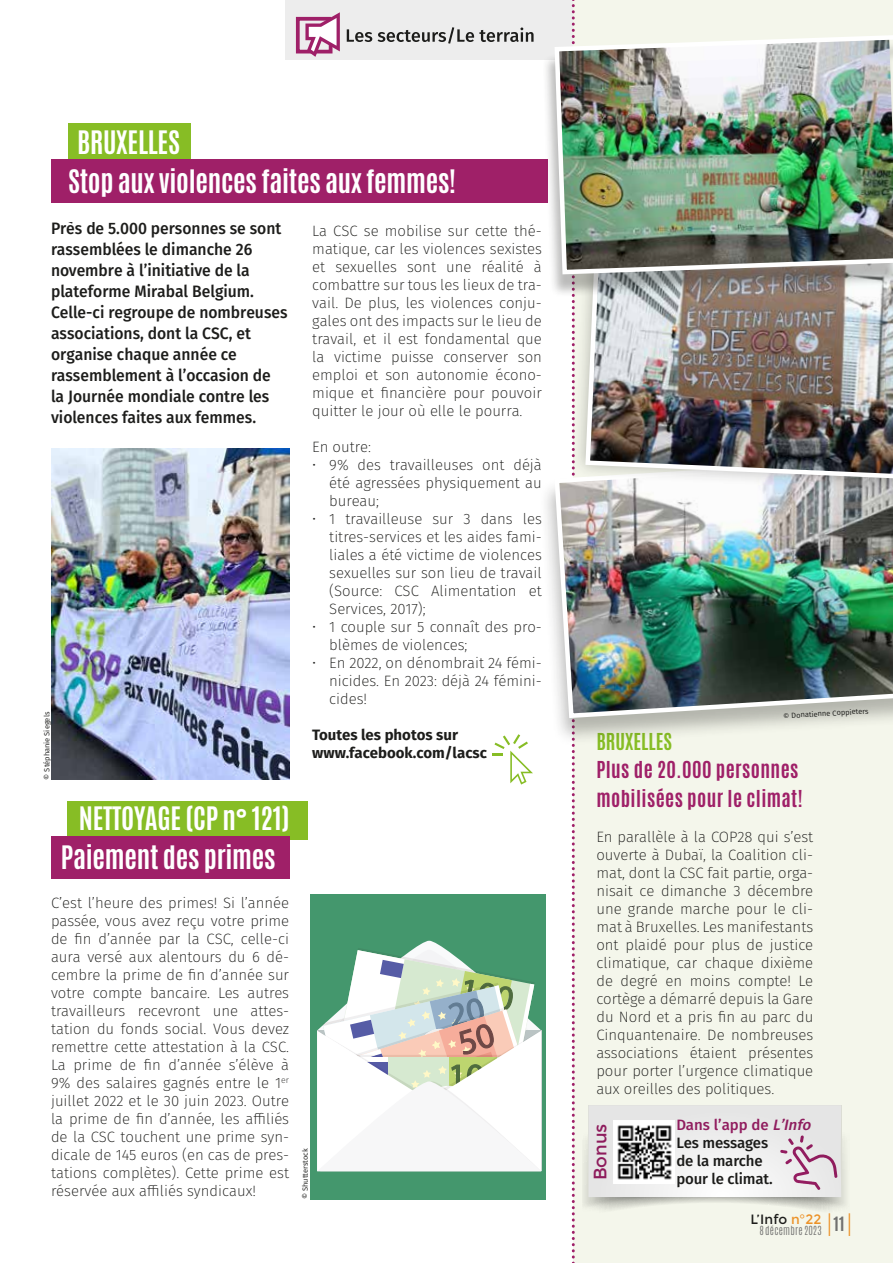
<style>
.page{position:relative;width:893px;height:1263px;background:#fff}
.page>*{position:absolute;margin:0;border:0;box-sizing:border-box;transform-origin:0 0}
.t1{font:700 27px/39px "Antonio";letter-spacing:-.01em;color:#fff}
.t2{font:300 25.95px "Antonio";color:#ec9228;scale:.64 1}
.t3{font:700 19.5px/28.5px "Antonio";letter-spacing:.02em;color:#9f2068}
.t4{font:700 19.5px "Antonio";color:#87bd25}
.t5{font:18px "Montserrat";color:#9f2068}
.t6{font:500 16.5px/21px "Fira Sans";color:#1d1d1b;scale:.95 1}
.t7{font:700 16.5px "Antonio";color:#70706f}
.t8{font:200 15px/18px "Fira Sans";color:#1d1d1b;text-align:justify}
.t9{font:500 15px/18px "Fira Sans";letter-spacing:-.01em;color:#1d1d1b}
.t10{font:700 15px/18px "Fira Sans";color:#1d1d1b}
.t11{font:13.5px "Montserrat";letter-spacing:.005em;color:#1d1d1b}
.t12{font:300 10.5px "Antonio";letter-spacing:.03em;color:#70706f}
.t13{font:7.5px "Fira Sans";color:#1d1d1b}
.s1{color:#9f2068}
.s2{font-style:italic;color:#9f2068}
.s3{color:#ec9228}
.s4{font-weight:300;font-size:25.95px;color:#ec9228}
</style>
<div class="page">
<div style="left:285px;top:0;width:292px;height:60px;background:#ededed"></div>
<svg style="left:295px;top:12px;width:45px;height:45px"></svg>
<div style="left:573px;top:0;width:320px;height:1263px;background:#f4f6eb"></div>
<svg style="left:572px;top:0;width:3px;height:1263px"></svg>
<div style="left:67px;top:801px;width:241px;height:38px;background:#87bd25"></div>
<div style="left:68px;top:123px;width:122px;height:39px;background:#87bd25"></div>
<div style="left:51px;top:159px;width:496px;height:44px;background:#9f2068"></div>
<img style="left:51px;top:449px;width:238px;height:331px">
<div style="left:310px;top:894px;width:236px;height:305px;background:#44976d"></div>
<svg style="left:317px;top:941px;width:224px;height:231px;background:#d2ded4"></svg>
<svg style="left:493px;top:734px;width:40px;height:50px"></svg>
<div style="left:538px;top:458px;width:355px;height:287px;background:#1d1d1b;opacity:.3"></div>
<img style="left:552px;top:455px;width:341px;height:265px">
<div style="left:572px;top:226px;width:321px;height:267px;background:#1d1d1b;opacity:.3"></div>
<img style="left:583px;top:298px;width:310px;height:184px">
<div style="left:542px;top:41px;width:351px;height:257px;background:#1d1d1b;opacity:.3"></div>
<img style="left:552px;top:32px;width:341px;height:245px">
<svg style="left:347px;top:27px;width:187px;height:17px"></svg>
<div style="left:51px;top:836px;width:238px;height:42px;background:#9f2068"></div>
<svg style="left:583px;top:1105px;width:263px;height:105px"></svg>
<svg style="left:588px;top:1105px;width:253px;height:92px"></svg>
<img style="left:614px;top:1121px;width:60px;height:62px">
<h1 class="t1" style="left:68px;top:123px;width:390px;text-indent:9px">BRUXELLES<br>Stop aux violences faites aux femmes!</h1>
<p class="t6" style="left:51px;top:218px;width:251px">Près de 5.000 personnes se sont rassemblées le dimanche 26 novembre à l’initiative de la plateforme Mirabal Belgium.<br>Celle-ci regroupe de nombreuses associations, dont la CSC, et organise chaque année ce rassemblement à l’occasion de la Journée mondiale contre les violences faites aux femmes.</p>
<p class="t8" style="left:312px;top:222px;width:231px">La CSC se mobilise sur cette thé&shy;matique, car les violences sexistes et sexuelles sont une réalité à combattre sur tous les lieux de tra&shy;vail. De plus, les violences conju&shy;gales ont des impacts sur le lieu de travail, et il est fondamental que la victime puisse conserver son emploi et son autonomie écono&shy;mique et financière pour pouvoir quitter le jour où elle le pourra.</p>
<p class="t8" style="left:312px;top:438px;width:60px">En outre:</p>
<p class="t8" style="left:329px;top:456px;width:214px;text-indent:-17px">• 9% des travailleuses ont déjà été agressées physiquement au bureau;</p>
<p class="t8" style="left:329px;top:510px;width:214px;text-indent:-17px">• 1 travailleuse sur 3 dans les titres-services et les aides fami&shy;liales a été victime de violences sexuelles sur son lieu de travail (Source: CSC Alimentation et Services, 2017);</p>
<p class="t8" style="left:329px;top:618px;width:214px;text-indent:-17px">• 1 couple sur 5 connaît des pro&shy;blèmes de violences;</p>
<p class="t8" style="left:329px;top:654px;width:214px;text-indent:-17px">• En 2022, on dénombrait 24 fémi&shy;nicides. En 2023: déjà 24 fémini&shy;cides!</p>
<p class="t10" style="left:312px;top:726px;width:176px">Toutes les photos sur www.facebook.com/lacsc</p>
<p class="t13" style="left:41px;top:780px;width:69px;rotate:-90deg">© Stéphanie Siegels</p>
<h1 class="t1" style="left:61px;top:799px;width:230px;text-indent:18px">NETTOYAGE (CP n° 121)<br>Paiement des primes</h1>
<p class="t8" style="left:51px;top:894px;width:240px">C’est l’heure des primes! Si l’année passée, vous avez reçu votre prime de fin d’année par la CSC, celle-ci aura versé aux alentours du 6 dé&shy;cembre la prime de fin d’année sur votre compte bancaire. Les autres travailleurs recevront une attes&shy;tation du fonds social. Vous devez remettre cette attestation à la CSC.<br>La prime de fin d’année s’élève à 9% des salaires gagnés entre le 1<sup>er </sup>juillet 2022 et le 30 juin 2023. Outre la prime de fin d’année, les affiliés de la CSC touchent une prime syn&shy;dicale de 145 euros (en cas de pres&shy;tations complètes). Cette prime est réservée aux affiliés syndicaux!</p>
<p class="t13" style="left:300px;top:1199px;width:52px;rotate:-90deg">© Shutterstock</p>
<p class="t13" style="left:783px;top:710px;width:87px;rotate:-3deg">© Donatienne Coppieters</p>
<h3 class="t4" style="left:596px;top:726px;width:77px">BRUXELLES</h3>
<h3 class="t3" style="left:596px;top:756px;width:208px">Plus de 20.000 personnes mobilisées pour le climat!</h3>
<p class="t8" style="left:596px;top:827px;width:218px">En parallèle à la COP28 qui s’est ouverte à Dubaï, la Coalition cli&shy;mat, dont la CSC fait partie, orga&shy;nisait ce dimanche 3 décembre une grande marche pour le cli&shy;mat à Bruxelles. Les manifestants ont plaidé pour plus de justice climatique, car chaque dixième de degré en moins compte! Le cortège a démarré depuis la Gare du Nord et a pris fin au parc du Cinquantenaire. De nombreuses associations étaient présentes pour porter l’urgence climatique aux oreilles des politiques.</p>
<p class="t5" style="left:590px;top:1180px;width:58px;rotate:-90deg">Bonus</p>
<p class="t9" style="left:676px;top:1116px;width:140px"><span class="s1">Dans l’app de</span> <span class="s2">L’Info<br></span>Les messages<br>de la marche</p>
<p class="t9" style="left:676px;top:1170px;width:98px">pour le climat.</p>
<p class="t11" style="left:750px;top:1211px;width:72px">L’Info <span class="s3">n°22</span></p>
<p class="t7" style="left:827px;top:1212px;width:19px"><span class="s4">I</span>11</p>
<p class="t12" style="left:760px;top:1223px;width:63px">8 décembre 2023</p>
<h2 class="t2" style="left:847px;top:1206px;width:8px">I</h2>
</div>
